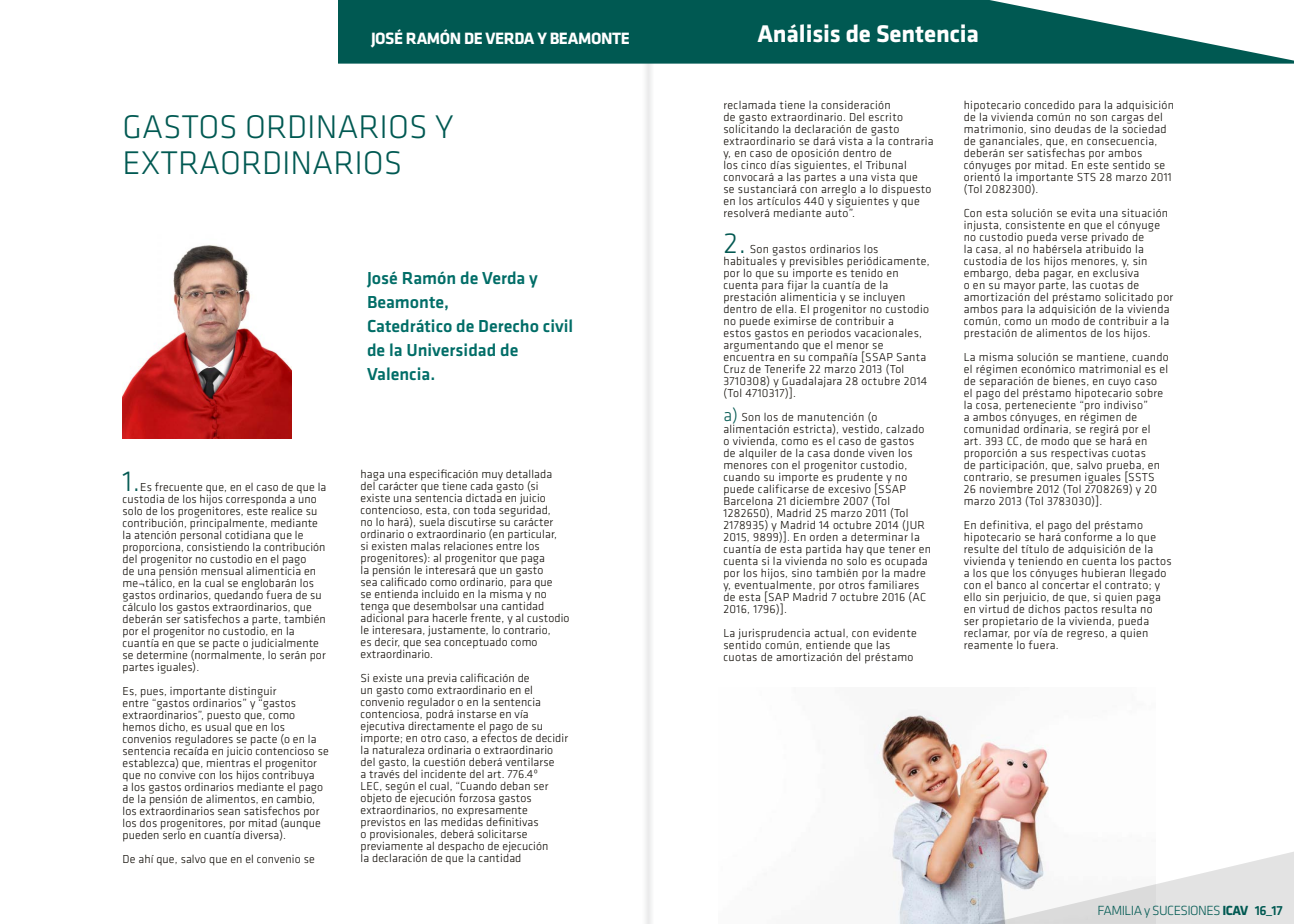
<style>
.page{position:relative;width:1294px;height:924px;background:#fff}
.page>*{position:absolute;margin:0;border:0;box-sizing:border-box;transform-origin:0 0}
.t1{font:300 34px/36px "Klavika";color:#005952}
.t2{font:300 30px "Klavika";color:#035952}
.t3{font:700 25px "Klavika";letter-spacing:.01em;color:#fff}
.t4{font:500 18px/24px "Klavika";color:#006d67}
.t5{font:700 17px "Klavika";letter-spacing:-.025em;color:#fff}
.t6{font:300 13.8px "Klavika";letter-spacing:-.04em;color:#005952}
.t7{font:300 12px/12px "Klavika";letter-spacing:.025em;color:#0b0700}
.s1{font-size:18px;color:#035952}
.s2{font-weight:700}
.s3{font-weight:500}
</style>
<div class="page">
<img style="left:873px;top:709px;width:176px;height:215px">
<svg style="left:987px;top:852px;width:307px;height:72px"></svg>
<div style="left:642px;top:0;width:12px;height:924px;background:#f4f5f5"></div>
<svg style="left:338px;top:0;width:956px;height:64px;background:#27726d"></svg>
<img style="left:123px;top:245px;width:168px;height:194px">
<h3 class="t5" style="left:371px;top:29px;width:260px">JOSÉ RAMÓN DE VERDA Y BEAMONTE</h3>
<h3 class="t3" style="left:811px;top:20px;width:272px">Comunidad Posganancial</h3>
<h3 class="t3" style="left:757px;top:21px;width:223px">Análisis de Sentencia</h3>
<h1 class="t1" style="left:123px;top:110px;width:332px">GASTOS ORDINARIOS Y<br>EXTRAORDINARIOS</h1>
<h3 class="t4" style="left:367px;top:266px;width:208px">José Ramón de Verda y<br>Beamonte,<br>Catedrático de Derecho civil de la Universidad de<br>Valencia.</h3>
<h2 class="t2" style="left:123px;top:465px;width:19px">1.</h2>
<p class="t7" style="left:123px;top:481px;width:205px;text-indent:18px">Es frecuente que, en el caso de que la custodia de los hijos corresponda a uno solo de los progenitores, este realice su contribución, principalmente, mediante la atención personal cotidiana que le proporciona, consistiendo la contribución del progenitor no custodio en el pago<br>de una pensión mensual alimenticia en me¬tálico, en la cual se englobarán los gastos ordinarios, quedando fuera de su cálculo los gastos extraordinarios, que deberán ser satisfechos a parte, también por el progenitor no custodio, en la cuantía en que se pacte o judicialmente se determine (normalmente, lo serán por partes iguales).</p>
<p class="t7" style="left:123px;top:685px;width:208px">Es, pues, importante distinguir<br>entre “gastos ordinarios” y “gastos extraordinarios”, puesto que, como hemos dicho, es usual que en los convenios reguladores se pacte (o en la sentencia recaída en juicio contencioso se establezca) que, mientras el progenitor que no convive con los hijos contribuya<br>a los gastos ordinarios mediante el pago de la pensión de alimentos, en cambio, los extraordinarios sean satisfechos por los dos progenitores, por mitad (aunque pueden serlo en cuantía diversa).</p>
<p class="t7" style="left:123px;top:853px;width:194px">De ahí que, salvo que en el convenio se</p>
<p class="t7" style="left:361px;top:468px;width:210px">haga una especificación muy detallada del carácter que tiene cada gasto (si existe una sentencia dictada en juicio contencioso, esta, con toda seguridad,<br>no lo hará), suela discutirse su carácter ordinario o extraordinario (en particular,<br>si existen malas relaciones entre los progenitores): al progenitor que paga<br>la pensión le interesará que un gasto<br>sea calificado como ordinario, para que<br>se entienda incluido en la misma y no tenga que desembolsar una cantidad adicional para hacerle frente, y al custodio le interesara, justamente, lo contrario,<br>es decir, que sea conceptuado como extraordinario.</p>
<p class="t7" style="left:361px;top:672px;width:209px">Si existe una previa calificación de<br>un gasto como extraordinario en el convenio regulador o en la sentencia contenciosa, podrá instarse en vía ejecutiva directamente el pago de su importe; en otro caso, a efectos de decidir la naturaleza ordinaria o extraordinario del gasto, la cuestión deberá ventilarse<br>a través del incidente del art. 776.4º<br>LEC, según el cual, “Cuando deban ser objeto de ejecución forzosa gastos extraordinarios, no expresamente previstos en las medidas definitivas<br>o provisionales, deberá solicitarse previamente al despacho de ejecución<br>la declaración de que la cantidad</p>
<p class="t7" style="left:723px;top:99px;width:212px">reclamada tiene la consideración<br>de gasto extraordinario. Del escrito solicitando la declaración de gasto extraordinario se dará vista a la contraria y, en caso de oposición dentro de<br>los cinco días siguientes, el Tribunal convocará a las partes a una vista que<br>se sustanciará con arreglo a lo dispuesto en los artículos 440 y siguientes y que resolverá mediante auto”.</p>
<h2 class="t2" style="left:723px;top:227px;width:24px">2.</h2>
<p class="t7" style="left:723px;top:243px;width:208px;text-indent:26px">Son gastos ordinarios los habituales y previsibles periódicamente, por lo que su importe es tenido en cuenta para fijar la cuantía de la prestación alimenticia y se incluyen dentro de ella. El progenitor no custodio no puede eximirse de contribuir a<br>estos gastos en periodos vacacionales, argumentando que el menor se encuentra en su compañía [SSAP Santa Cruz de Tenerife 22 marzo 2013 (Tol 3710308) y Guadalajara 28 octubre 2014 (Tol 4710317)].</p>
<p class="t7" style="left:723px;top:411px;width:209px"><span class="s1">a)</span> Son los de manutención (o alimentación estricta), vestido, calzado o vivienda, como es el caso de gastos<br>de alquiler de la casa donde viven los menores con el progenitor custodio, cuando su importe es prudente y no puede calificarse de excesivo [SSAP Barcelona 21 diciembre 2007 (Tol 1282650), Madrid 25 marzo 2011 (Tol 2178935) y Madrid 14 octubre 2014 (JUR 2015, 9899)]. En orden a determinar la cuantía de esta partida hay que tener en cuenta si la vivienda no solo es ocupada por los hijos, sino también por la madre y, eventualmente, por otros familiares de esta [SAP Madrid 7 octubre 2016 (AC 2016, 1796)].</p>
<p class="t7" style="left:723px;top:627px;width:195px">La jurisprudencia actual, con evidente sentido común, entiende que las cuotas de amortización del préstamo</p>
<p class="t7" style="left:964px;top:99px;width:212px">hipotecario concedido para la adquisición de la vivienda común no son cargas del matrimonio, sino deudas de la sociedad de gananciales, que, en consecuencia, deberán ser satisfechas por ambos cónyuges por mitad. En este sentido se orientó la importante STS 28 marzo 2011 (Tol 2082300).</p>
<p class="t7" style="left:964px;top:207px;width:211px">Con esta solución se evita una situación injusta, consistente en que el cónyuge no custodio pueda verse privado de<br>la casa, al no habérsela atribuido la custodia de los hijos menores, y, sin embargo, deba pagar, en exclusiva<br>o en su mayor parte, las cuotas de amortización del préstamo solicitado por ambos para la adquisición de la vivienda común, como un modo de contribuir a la prestación de alimentos de los hijos.</p>
<p class="t7" style="left:964px;top:351px;width:207px">La misma solución se mantiene, cuando el régimen económico matrimonial es el de separación de bienes, en cuyo caso el pago del préstamo hipotecario sobre la cosa, perteneciente “pro indiviso”<br>a ambos cónyuges, en régimen de comunidad ordinaria, se regirá por el art. 393 CC, de modo que se hará en proporción a sus respectivas cuotas<br>de participación, que, salvo prueba, en contrario, se presumen iguales [SSTS 26 noviembre 2012 (Tol 2708269) y 20 marzo 2013 (Tol 3783030)].</p>
<p class="t7" style="left:964px;top:519px;width:209px">En definitiva, el pago del préstamo hipotecario se hará conforme a lo que resulte del título de adquisición de la vivienda y teniendo en cuenta los pactos a los que los cónyuges hubieran llegado con el banco al concertar el contrato; y ello sin perjuicio, de que, si quien paga en virtud de dichos pactos resulta no<br>ser propietario de la vivienda, pueda reclamar, por vía de regreso, a quien reamente lo fuera.</p>
<p class="t6" style="left:1098px;top:903px;width:187px">FAMILIA y SUCESIONES <span class="s2">ICAV</span> <span class="s3">16_17</span></p>
</div>
